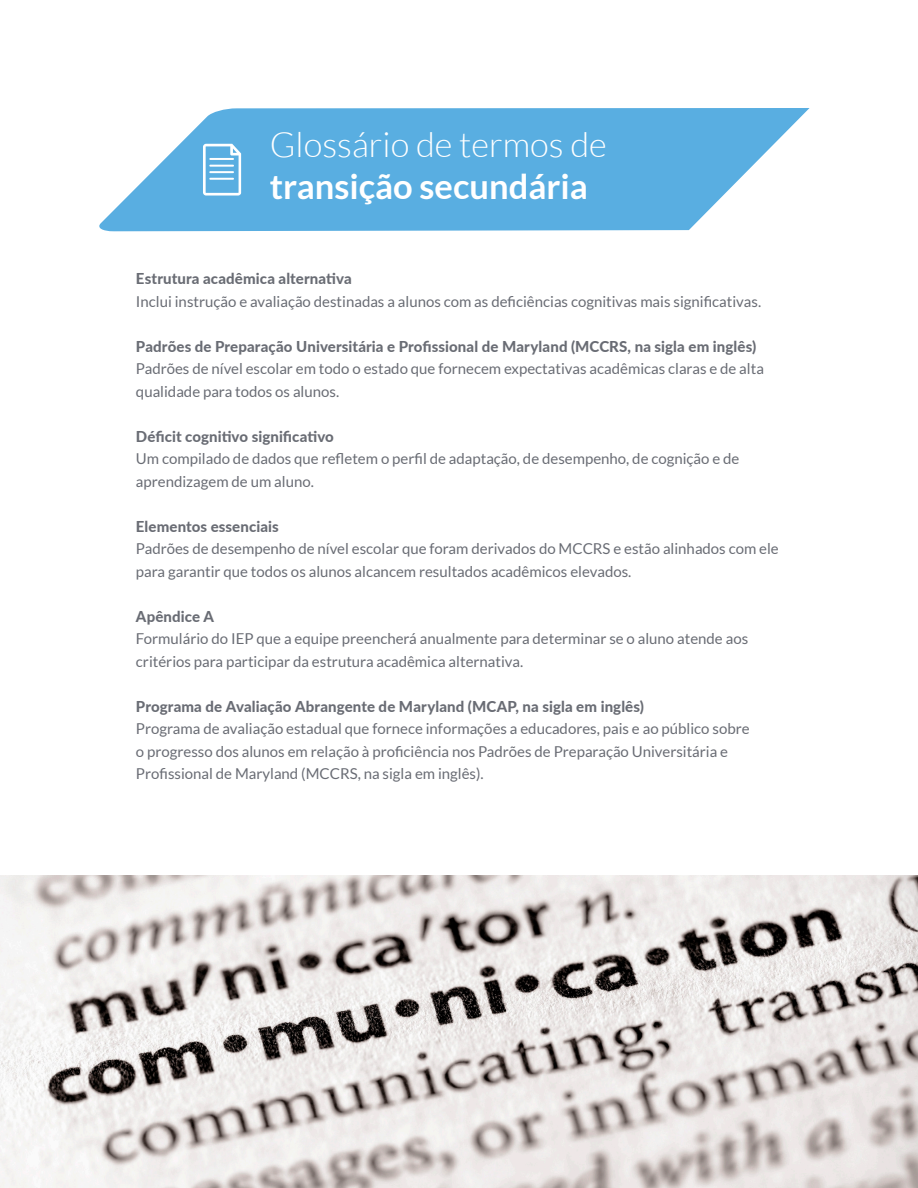
<style>
.page{position:relative;width:918px;height:1188px;background:#fff}
.page>*{position:absolute;margin:0;border:0;box-sizing:border-box;transform-origin:0 0}
.H1_line1{font:300 34.5px "Lato";color:#fff}
.H1_line2{font:700 34.5px "Lato";color:#fff}
.Body_Text_Main{font:15px/22.5px "Lato";color:#696c74}
.Body_Text_Main-2{font:800 15px "Lato";letter-spacing:.01em;color:#696c74}
</style>
<div class="page">
<svg style="left:99px;top:108px;width:711px;height:123px;fill:#59aee1"></svg>
<svg style="left:203px;top:144px;width:38px;height:52px"></svg>
<hr style="left:209px;top:165px;width:25px;height:2px;background:#fff">
<hr style="left:209px;top:171px;width:25px;height:2px;background:#fff">
<img style="left:0;top:876px;width:918px;height:312px">
<p class="H1_line1" style="left:270px;top:127px;width:339px">Glossário de termos de</p>
<p class="H1_line2" style="left:270px;top:167px;width:320px">transição secundária</p>
<p class="Body_Text_Main-2" style="left:136px;top:268px;width:217px">Estrutura acadêmica alternativa</p>
<p class="Body_Text_Main" style="left:136px;top:290px;width:627px">Inclui instrução e avaliação destinadas a alunos com as deficiências cognitivas mais significativas.</p>
<p class="Body_Text_Main-2" style="left:136px;top:335px;width:622px">Padrões de Preparação Universitária e Profissional de Maryland (MCCRS, na sigla em inglês)</p>
<p class="Body_Text_Main" style="left:136px;top:357px;width:629px">Padrões de nível escolar em todo o estado que fornecem expectativas acadêmicas claras e de alta qualidade para todos os alunos.</p>
<p class="Body_Text_Main-2" style="left:136px;top:425px;width:199px">Déficit cognitivo significativo</p>
<p class="Body_Text_Main" style="left:136px;top:447px;width:605px">Um compilado de dados que refletem o perfil de adaptação, de desempenho, de cognição e de aprendizagem de um aluno.</p>
<p class="Body_Text_Main-2" style="left:136px;top:515px;width:144px">Elementos essenciais</p>
<p class="Body_Text_Main" style="left:136px;top:537px;width:644px">Padrões de desempenho de nível escolar que foram derivados do MCCRS e estão alinhados com ele para garantir que todos os alunos alcancem resultados acadêmicos elevados.</p>
<p class="Body_Text_Main-2" style="left:136px;top:605px;width:80px">Apêndice A</p>
<p class="Body_Text_Main" style="left:136px;top:627px;width:614px">Formulário do IEP que a equipe preencherá anualmente para determinar se o aluno atende aos critérios para participar da estrutura acadêmica alternativa.</p>
<p class="Body_Text_Main-2" style="left:136px;top:695px;width:510px">Programa de Avaliação Abrangente de Maryland (MCAP, na sigla em inglês)</p>
<p class="Body_Text_Main" style="left:136px;top:717px;width:615px">Programa de avaliação estadual que fornece informações a educadores, pais e ao público sobre o progresso dos alunos em relação à proficiência nos Padrões de Preparação Universitária e<br>Profissional de Maryland (MCCRS, na sigla em inglês).</p>
</div>
